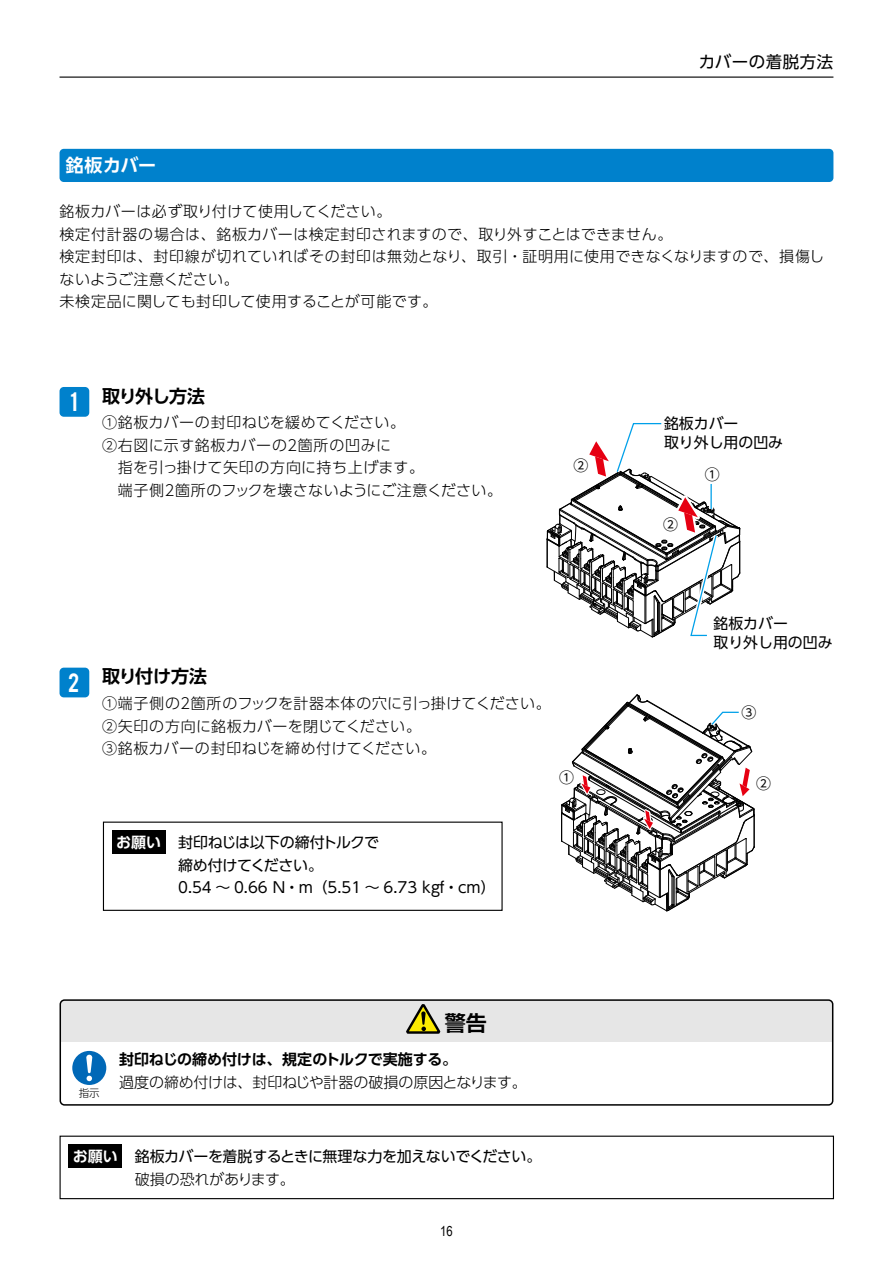
<style>
.page{position:relative;width:893px;height:1263px;background:#fff}
.page>*{position:absolute;margin:0;border:0;box-sizing:border-box;transform-origin:0 0}
.t1{font:21px "Bebas";color:#fff}
.t2{font:700 21px "Shin Go Pro De";color:#000}
.t3{font:700 18px "UD Shin Go Pro De";letter-spacing:-.06em;color:#000}
.t4{font:700 18px "UD Shin Go Pro De";color:#fff}
.t5{font:16.5px "UD Shin Go Pro";letter-spacing:.03em;color:#000}
.t6{font:300 15px/22.5px "UD Shin Go Pro";letter-spacing:.02em;color:#000}
.t7{font:15px/22.5px "UD Shin Go Pro";letter-spacing:-.02em;color:#000}
.t8{font:300 15px "UD Shin Go Pro";letter-spacing:-.015em;color:#000}
.t9{font:700 15px "UD Shin Go Pro De";letter-spacing:-.01em;color:#000}
.t10{font:14.85px/19.2px "UD Shin Go Pro";color:#000}
.t11{font:13.8px "Arial Narrow";color:#000}
.t12{font:300 10.5px "UD Shin Go Pro";color:#000}
.s1{font-family:"UD Shin Go Pro De";font-weight:700;color:#fff}
.s2{font-weight:300}
</style>
<div class="page">
<hr style="left:60px;top:77px;width:773px;height:1px;background:#000">
<div style="left:60px;top:149px;width:773px;height:33px;background:#0081cc;border-radius:4px"></div>
<div style="left:112px;top:831px;width:53px;height:23px;background:#000"></div>
<div style="left:103px;top:821px;width:400px;height:90px;border:1px solid #000"></div>
<div style="left:60px;top:387px;width:29px;height:30px;background:#0081cc;border-radius:4px"></div>
<div style="left:60px;top:668px;width:29px;height:29px;background:#0081cc;border-radius:4px"></div>
<div style="left:60px;top:999px;width:773px;height:107px;border:2px solid #000;border-radius:4px"></div>
<div style="left:61px;top:1000px;width:772px;height:42px;background:#e6e6e6"></div>
<div style="left:72px;top:1051px;width:34px;height:34px;background:#0068b7;border-radius:50%"></div>
<svg style="left:86px;top:1055px;width:6px;height:26px"></svg>
<div style="left:69px;top:1145px;width:53px;height:23px;background:#000"></div>
<div style="left:60px;top:1135px;width:774px;height:64px;border:1px solid #000"></div>
<svg style="left:547px;top:423px;width:193px;height:215px"></svg>
<svg style="left:561px;top:694px;width:194px;height:217px"></svg>
<p class="t5" style="left:699px;top:48px;width:136px">カバーの着脱方法</p>
<p class="t4" style="left:66px;top:151px;width:92px">銘板カバー</p>
<p class="t6" style="left:59px;top:200px;width:766px">銘板カバーは必ず取り付けて使用してください。<br>検定付計器の場合は、銘板カバーは検定封印されますので、取り外すことはできません。<br>検定封印は、封印線が切れていればその封印は無効となり、取引・証明用に使用できなくなりますので、損傷しないようご注意ください。<br>未検定品に関しても封印して使用することが可能です。</p>
<h1 class="t1" style="left:70px;top:387px;width:9px">1</h1>
<p class="t3" style="left:102px;top:381px;width:105px">取り外し方法</p>
<p class="t6" style="left:102px;top:411px;width:402px">①銘板カバーの封印ねじを緩めてください。<br>②右図に示す銘板カバーの２箇所の凹みに<br>　指を引っ掛けて矢印の方向に持ち上げます。<br>　端子側２箇所のフックを壊さないようにご注意ください。</p>
<p class="t10" style="left:574px;top:456px;width:16px">②</p>
<p class="t10" style="left:664px;top:413px;width:121px">銘板カバー<br>取り外し用の凹み</p>
<p class="t10" style="left:663px;top:514px;width:16px">②</p>
<p class="t10" style="left:705px;top:464px;width:16px">①</p>
<h1 class="t1" style="left:68px;top:667px;width:13px">2</h1>
<p class="t3" style="left:102px;top:662px;width:106px">取り付け方法</p>
<p class="t6" style="left:102px;top:692px;width:450px">①端子側の２箇所のフックを計器本体の穴に引っ掛けてください。<br>②矢印の方向に銘板カバーを閉じてください。<br>③銘板カバーの封印ねじを締め付けてください。</p>
<p class="t7" style="left:178px;top:831px;width:319px;text-indent:-62px"><span class="s1">お願い</span> 封印ねじは以下の締付トルクで<br>締め付けてください。<br>0.54 ～ 0.66 N・m（5.51 ～ 6.73 kgf・cm）</p>
<p class="t10" style="left:713px;top:613px;width:121px">銘板カバー<br>取り外し用の凹み</p>
<p class="t10" style="left:741px;top:702px;width:16px">③</p>
<p class="t10" style="left:559px;top:768px;width:16px">①</p>
<p class="t10" style="left:756px;top:773px;width:16px">②</p>
<p class="t12" style="left:79px;top:1085px;width:22px">指示</p>
<h1 class="t2" style="left:445px;top:1006px;width:43px">警告</h1>
<p class="t9" style="left:119px;top:1047px;width:340px">封印ねじの締め付けは、規定のトルクで実施する。</p>
<p class="t8" style="left:119px;top:1070px;width:409px">過度の締め付けは、封印ねじや計器の破損の原因となります。</p>
<p class="t7" style="left:135px;top:1145px;width:408px;text-indent:-62px"><span class="s1">お願い</span> 銘板カバーを着脱するときに無理な力を加えないでください。<span class="s2">破損の恐れがあります。</span></p>
<p class="t11" style="left:440px;top:1220px;width:14px">16</p>
</div>
